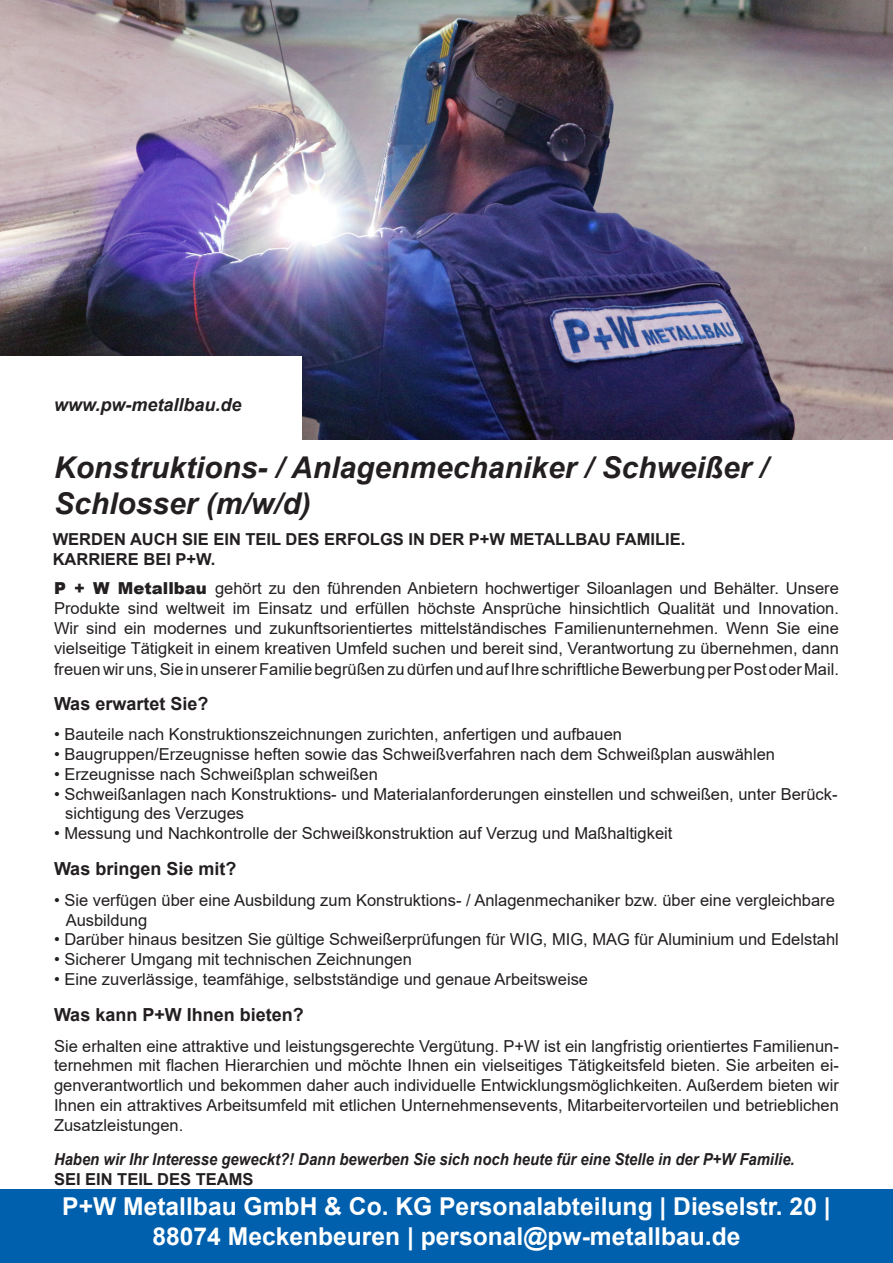
<style>
.page{position:relative;width:893px;height:1263px;background:#fff}
.page>*{position:absolute;margin:0;border:0;box-sizing:border-box;transform-origin:0 0}
.t1{font:italic 700 30px/36px "Arial";color:#231f20}
.t2{font:700 24.6px "Arial";color:#fff}
.t3{font:700 18px "Arial";color:#231f20}
.t4{font:italic 700 18px "Arial";color:#231f20}
.t5{font:16.5px/19.8px "Arial";color:#231f20}
.t6{font:italic 700 16.5px/19.8px "Arial";color:#231f20;scale:.9 1}
.t7{font:700 16.5px/19.8px "Arial";color:#231f20}
.s1{font-weight:900}
.s2{font-style:normal}
</style>
<div class="page">
<img style="left:0;top:0;width:893px;height:440px">
<div style="left:0;top:356px;width:301px;height:85px;background:#fff"></div>
<div style="left:0;top:1190px;width:893px;height:73px;background:#0160ae"></div>
<p class="t4" style="left:54px;top:392px;width:189px">www.pw-metallbau.de</p>
<p class="t1" style="left:54px;top:450px;width:716px">Konstruktions- / Anlagenmechaniker / Schweißer /<br>Schlosser (m/w/d)</p>
<p class="t7" style="left:53px;top:529px;width:634px">WERDEN AUCH SIE EIN TEIL DES ERFOLGS IN DER P+W METALLBAU FAMILIE.<br>KARRIERE BEI P+W.</p>
<p class="t5" style="left:54px;top:578px;width:786px"><span class="s1">P + W Metallbau</span> gehört zu den führenden Anbietern hochwertiger Siloanlagen und Behälter. Unsere</p>
<p class="t5" style="left:54px;top:598px;width:786px">Produkte sind weltweit im Einsatz und erfüllen höchste Ansprüche hinsichtlich Qualität und Innovation.</p>
<p class="t5" style="left:54px;top:618px;width:786px">Wir sind ein modernes und zukunftsorientiertes mittelständisches Familienunternehmen. Wenn Sie eine</p>
<p class="t5" style="left:54px;top:637px;width:786px;line-height:21.6px">vielseitige Tätigkeit in einem kreativen Umfeld suchen und bereit sind, Verantwortung zu übernehmen, dann freuen wir uns, Sie in unserer Familie begrüßen zu dürfen und auf Ihre schriftliche Bewerbung per Post oder Mail.</p>
<p class="t3" style="left:54px;top:690px;width:156px">Was erwartet Sie?</p>
<p class="t5" style="left:54px;top:724px;width:570px">• Bauteile nach Konstruktionszeichnungen zurichten, anfertigen und aufbauen</p>
<p class="t5" style="left:54px;top:744px;width:723px">• Baugruppen/Erzeugnisse heften sowie das Schweißverfahren nach dem Schweißplan auswählen</p>
<p class="t5" style="left:54px;top:764px;width:325px">• Erzeugnisse nach Schweißplan schweißen</p>
<p class="t5" style="left:54px;top:784px;width:785px">• Schweißanlagen nach Konstruktions- und Materialanforderungen einstellen und schweißen, unter Berück-</p>
<p class="t5" style="left:65px;top:803px;width:180px">sichtigung des Verzuges</p>
<p class="t5" style="left:54px;top:823px;width:620px">• Messung und Nachkontrolle der Schweißkonstruktion auf Verzug und Maßhaltigkeit</p>
<p class="t3" style="left:54px;top:856px;width:184px">Was bringen Sie mit?</p>
<p class="t5" style="left:54px;top:890px;width:782px">• Sie verfügen über eine Ausbildung zum Konstruktions- / Anlagenmechaniker bzw. über eine vergleichbare</p>
<p class="t5" style="left:66px;top:910px;width:83px">Ausbildung</p>
<p class="t5" style="left:54px;top:929px;width:786px">• Darüber hinaus besitzen Sie gültige Schweißerprüfungen für WIG, MIG, MAG für Aluminium und Edelstahl</p>
<p class="t5" style="left:54px;top:949px;width:359px">• Sicherer Umgang mit technischen Zeichnungen</p>
<p class="t5" style="left:54px;top:969px;width:536px">• Eine zuverlässige, teamfähige, selbstständige und genaue Arbeitsweise</p>
<p class="t3" style="left:54px;top:1002px;width:251px">Was kann P+W Ihnen bieten?</p>
<p class="t5" style="left:54px;top:1036px;width:786px;text-align:justify">Sie erhalten eine attraktive und leistungsgerechte Vergütung. P+W ist ein langfristig orientiertes Familienun&shy;ternehmen mit flachen Hierarchien und möchte Ihnen ein vielseitiges Tätigkeitsfeld bieten. Sie arbeiten ei&shy;genverantwortlich und bekommen daher auch individuelle Entwicklungsmöglichkeiten. Außerdem bieten wir Ihnen ein attraktives Arbeitsumfeld mit etlichen Unternehmensevents, Mitarbeitervorteilen und betrieblichen Zusatzleistungen.</p>
<p class="t6" style="left:54px;top:1150px;width:824px">Haben wir Ihr Interesse geweckt?! Dann bewerben Sie sich noch heute für eine Stelle in der P+W Familie.<br><span class="s2">SEI EIN TEIL DES TEAMS</span></p>
<p class="t2" style="left:62px;top:1189px;width:770px">P+W Metallbau GmbH &amp; Co. KG Personalabteilung | Dieselstr. 20 |</p>
<p class="t2" style="left:153px;top:1219px;width:589px">88074 Meckenbeuren | personal@pw-metallbau.de</p>
</div>
